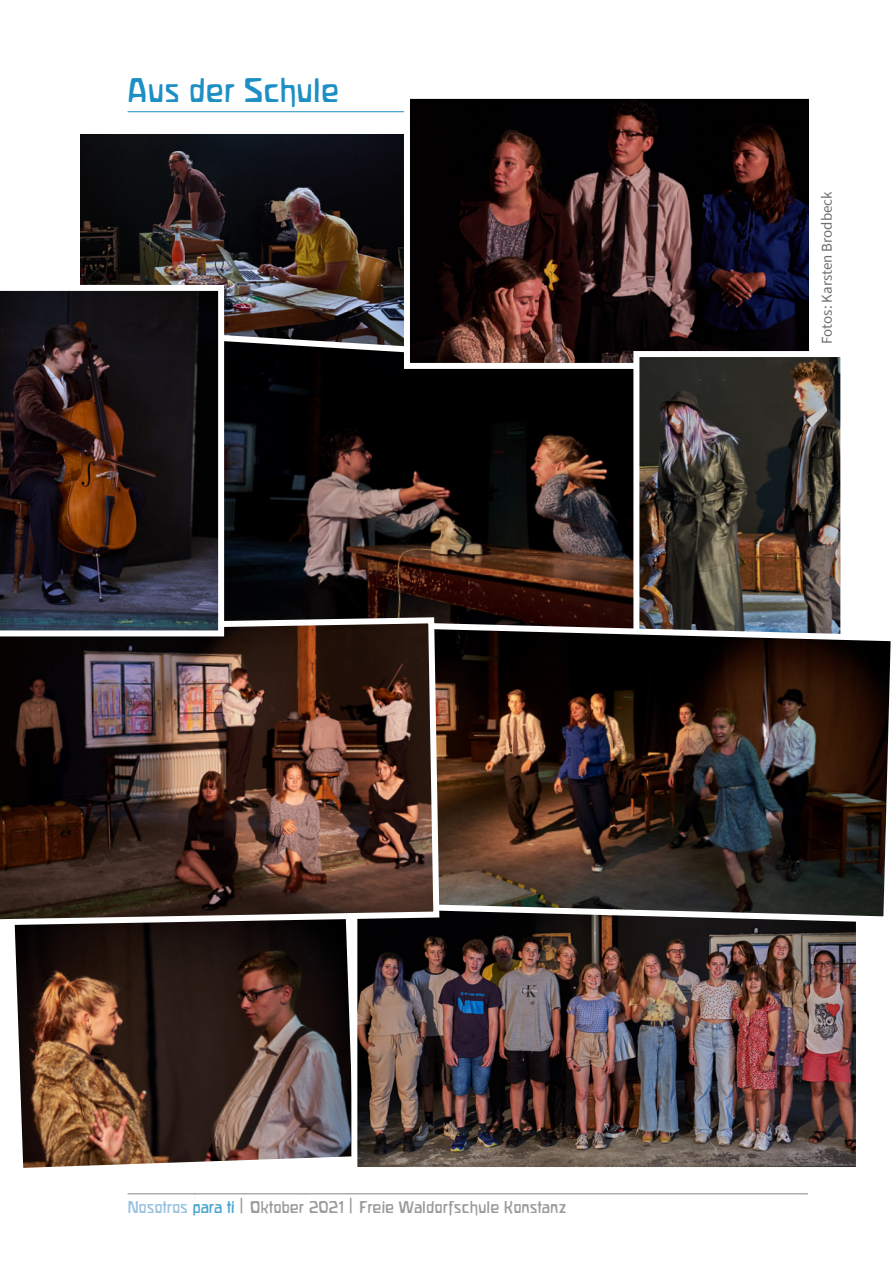
<style>
.page{position:relative;width:893px;height:1263px;background:#fff}
.page>*{position:absolute;margin:0;border:0;box-sizing:border-box;transform-origin:0 0}
.t1{font:30px "Waldorfschrift";color:#1d8fc4}
.t2{font:15px "Waldorfschrift";color:#808285}
.Bildlegende{font:15px "Source Sans Pro";color:#6c6d70}
.s1{color:#81b3d7}
.s2{color:#1d8fc4}
.s3{font-family:"Plume";font-size:21px}
</style>
<div class="page">
<hr style="left:128px;top:1193px;width:680px;height:1px;background:#808285">
<hr style="left:128px;top:111px;width:680px;height:1px;background:#1d8fc4">
<img style="left:81px;top:135px;width:323px;height:192px">
<svg style="left:224px;top:327px;width:409px;height:291px;background:#231916"></svg>
<img style="left:411px;top:100px;width:397px;height:262px">
<div style="left:404px;top:93px;width:411px;height:276px;border:6px solid #fff"></div>
<img style="left:14px;top:928px;width:337px;height:240px">
<img style="left:640px;top:358px;width:199px;height:260px">
<div style="left:633px;top:351px;width:213px;height:324px;border:6px solid #fff"></div>
<img style="left:358px;top:925px;width:497px;height:241px">
<div style="left:351px;top:834px;width:511px;height:339px;border:6px solid #fff"></div>
<img style="left:442px;top:618px;width:449px;height:307px">
<img style="left:0;top:614px;width:442px;height:314px">
<svg style="left:0;top:285px;width:224px;height:351px;background:#33292b"></svg>
<h1 class="t1" style="left:128px;top:73px;width:213px">Aus der Schule</h1>
<p class="Bildlegende" style="left:817px;top:344px;width:154px;rotate:-90deg">Fotos: Karsten Brodbeck</p>
<p class="t2" style="left:128px;top:1198px;width:440px"><span class="s1">Nosotros</span> <span class="s2">para ti</span> <span class="s3">|</span> Oktober 2021 <span class="s3">|</span> Freie Waldorfschule Konstanz</p>
<p class="t2" style="left:192px;top:1198px;width:329px"><span class="s3">|</span> Oktober 2021 <span class="s3">|</span> Freie Waldorfschule Konstanz</p>
</div>
